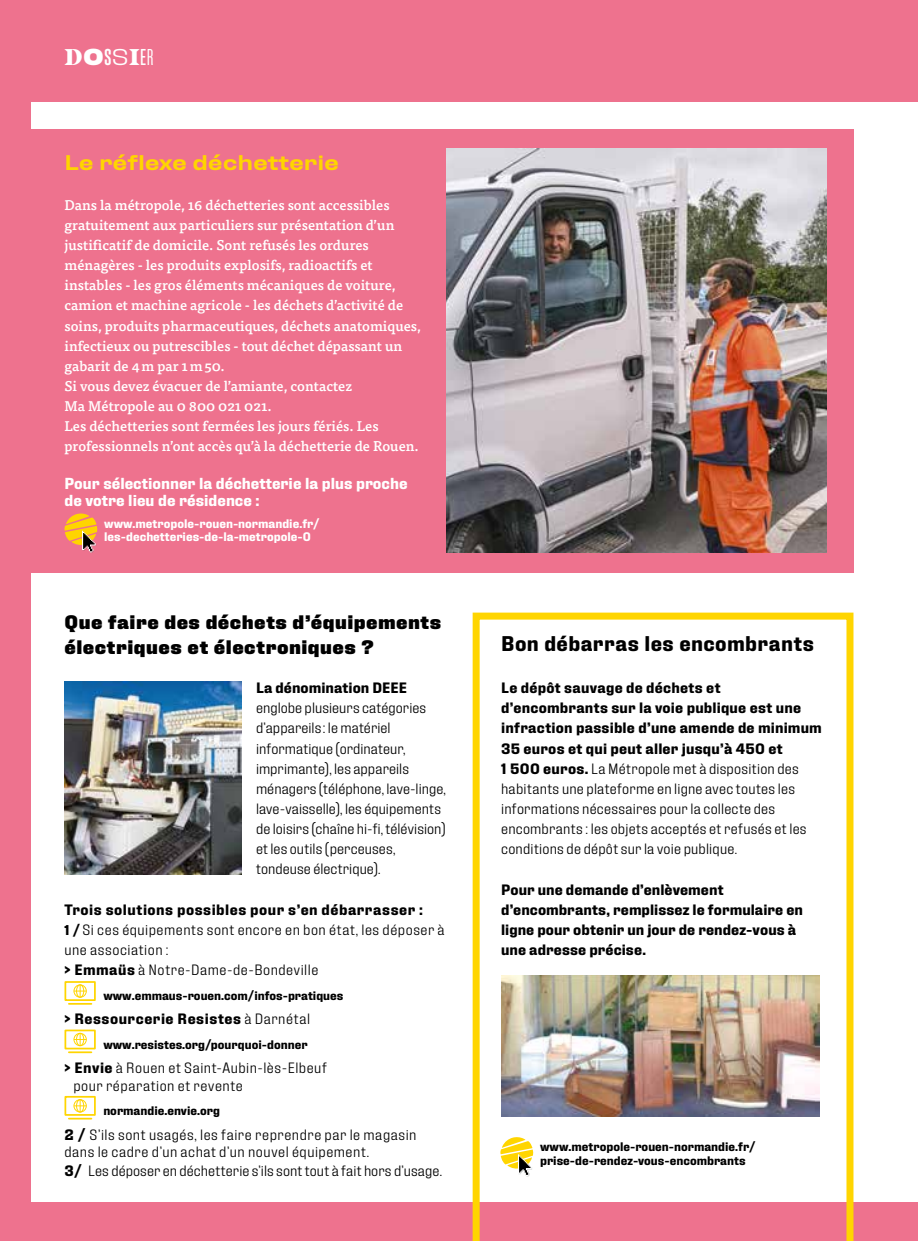
<style>
.page{position:relative;width:918px;height:1241px;background:#fff}
.page>*{position:absolute;margin:0;border:0;box-sizing:border-box;transform-origin:0 0}
.t1{font:900 22.75px "Beirut Display Trial";color:#fff}
.t2{font:700 21px "Fixture";letter-spacing:.02em;color:#000}
.t3{font:600 expanded 21px "Fixture";letter-spacing:-.005em;color:#ffd500}
.t4{font:900 19.25px/24.5px "Fixture";letter-spacing:.025em;color:#000}
.t5{font:700 15.75px/17.3px "Fixture";color:#fff}
.t6{font:300 14.88px/20.1px "Fixture";letter-spacing:.015em;color:#000}
.t7{font:300 14.88px/20.1px "Fixture";letter-spacing:.035em;color:#000}
.t8{font:700 14.88px/20.1px "Fixture";letter-spacing:.005em;color:#000}
.t9{font:700 14.88px "Fixture";letter-spacing:.035em;color:#000}
.t10{font:500 14px/20.1px "Tisa OT";color:#fff}
.t11{font:700 12.25px/13.5px "Fixture";color:#000}
.t12{font:700 12.25px/13.5px "Fixture";color:#fff}
.s1{font-family:"Fixture";font-stretch:expanded}
.s2{font-family:"Fixture";font-weight:500;font-stretch:condensed}
.s3{font-family:"Fixture";font-weight:300;font-stretch:expanded}
.s4{font-family:"Fixture";font-weight:400;font-stretch:condensed}
.s5{font-family:"Fixture";font-weight:300;font-stretch:condensed}
.s6{font-weight:700}
.s7{font-weight:700;font-size:14px}
.s8{font-weight:300}
</style>
<div class="page">
<div style="left:0;top:0;width:918px;height:1240px;background:#ee728e"></div>
<div style="left:32px;top:102px;width:886px;height:1098px;background:#fff"></div>
<div style="left:0;top:129px;width:853px;height:443px;background:#ee728e"></div>
<img style="left:446px;top:148px;width:380px;height:404px">
<svg style="left:64px;top:513px;width:34px;height:39px"></svg>
<img style="left:64px;top:681px;width:177px;height:193px">
<svg style="left:472px;top:612px;width:381px;height:628px"></svg>
<img style="left:502px;top:974px;width:317px;height:141px">
<div style="left:64px;top:980px;width:32px;height:20px;border:2px solid #ffd500"></div>
<hr style="left:69px;top:1002px;width:22px;height:2px;background:#ffd500">
<div style="left:74px;top:984px;width:13px;height:13px;border:1px solid #ffd500;border-radius:50%"></div>
<div style="left:76px;top:984px;width:8px;height:13px;border:1px solid #ffd500;border-radius:50%"></div>
<svg style="left:74px;top:984px;width:12px;height:12px"></svg>
<div style="left:64px;top:1029px;width:32px;height:20px;border:2px solid #ffd500"></div>
<svg style="left:69px;top:1051px;width:22px;height:1px"></svg>
<div style="left:74px;top:1032px;width:13px;height:13px;border:1px solid #ffd500;border-radius:50%"></div>
<div style="left:76px;top:1032px;width:8px;height:13px;border:1px solid #ffd500;border-radius:50%"></div>
<svg style="left:74px;top:1033px;width:12px;height:12px"></svg>
<div style="left:64px;top:1095px;width:32px;height:20px;border:2px solid #ffd500"></div>
<hr style="left:69px;top:1117px;width:22px;height:2px;background:#ffd500">
<div style="left:74px;top:1099px;width:13px;height:13px;border:1px solid #ffd500;border-radius:50%"></div>
<div style="left:76px;top:1099px;width:8px;height:13px;border:1px solid #ffd500;border-radius:50%"></div>
<svg style="left:74px;top:1099px;width:12px;height:12px"></svg>
<svg style="left:500px;top:1136px;width:33px;height:40px"></svg>
<h1 class="t1" style="left:65px;top:47px;width:90px">D<span class="s1">O</span><span class="s2">S</span><span class="s3">S</span>I<span class="s4">E</span><span class="s5">R</span></h1>
<h2 class="t3" style="left:64px;top:148px;width:276px">Le réflexe déchetterie</h2>
<p class="t10" style="left:64px;top:195px;width:358px">Dans la métropole, 16 déchetteries sont accessibles gratuitement aux particuliers sur présentation d’un justificatif de domicile. Sont refusés les ordures ménagères - les produits explosifs, radioactifs et instables - les gros éléments mécaniques de voiture, camion et machine agricole - les déchets d’activité de soins, produits pharmaceutiques, déchets anatomiques, infectieux ou putrescibles - tout déchet dépassant un gabarit de 4m par 1m50.<br>Si vous devez évacuer de l’amiante, contactez<br>Ma Métropole au 0 800 021 021.<br>Les déchetteries sont fermées les jours fériés. Les professionnels n’ont accès qu’à la déchetterie de Rouen.</p>
<p class="t5" style="left:64px;top:475px;width:345px">Pour sélectionner la déchetterie la plus proche de votre lieu de résidence :</p>
<p class="t12" style="left:104px;top:517px;width:217px">www.metropole-rouen-normandie.fr/ les-dechetteries-de-la-metropole-0</p>
<p class="t4" style="left:64px;top:610px;width:378px">Que faire des déchets d’équipements électriques et électroniques ?</p>
<p class="t8" style="left:256px;top:678px;width:152px">La dénomination DEEE</p>
<p class="t6" style="left:256px;top:697px;width:191px">englobe plusieurs catégories d’appareils: le matériel informatique (ordinateur, imprimante), les appareils ménagers (téléphone, lave-linge, lave-vaisselle), les équipements de loisirs (chaîne hi-fi, télévision) et les outils (perceuses, tondeuse électrique).</p>
<p class="t7" style="left:64px;top:898px;width:382px"><span class="s6">Trois solutions possibles pour s’en débarrasser :<br></span><span class="s7">1 /</span> Si ces équipements sont encore en bon état, les déposer à une association :<br><span class="s6">&gt; Emmaüs</span> à Notre-Dame-de-Bondeville</p>
<p class="t9" style="left:64px;top:1009px;width:247px">&gt; Ressourcerie Resistes <span class="s8">à Darnétal</span></p>
<p class="t7" style="left:73px;top:1058px;width:255px;line-height:17.5px;text-indent:-9px"><span class="s6">&gt; Envie</span> à Rouen et Saint-Aubin-lès-Elbeuf pour réparation et revente</p>
<p class="t7" style="left:64px;top:1125px;width:353px;line-height:17.5px"><span class="s6">2 /</span> S’ils sont usagés, les faire reprendre par le magasin dans le cadre d’un achat d’un nouvel équipement.</p>
<p class="t6" style="left:64px;top:1160px;width:379px"><span class="s6">3/</span> Les déposer en déchetterie s’ils sont tout à fait hors d’usage.</p>
<p class="t11" style="left:103px;top:989px;width:242px">www.emmaus-rouen.com/infos-pratiques</p>
<p class="t11" style="left:103px;top:1037px;width:206px">www.resistes.org/pourquoi-donner</p>
<p class="t11" style="left:103px;top:1103px;width:118px">normandie.envie.org</p>
<h2 class="t2" style="left:501px;top:630px;width:314px">Bon débarras les encombrants</h2>
<p class="t6" style="left:501px;top:677px;width:322px"><span class="s6">Le dépôt sauvage de déchets et d’encombrants sur la voie publique est une infraction passible d’une amende de minimum 35 euros et qui peut aller jusqu’à 450 et<br>1 500 euros.</span> La Métropole met à disposition des habitants une plateforme en ligne avec toutes les informations nécessaires pour la collecte des encombrants : les objets acceptés et refusés et les conditions de dépôt sur la voie publique.</p>
<p class="t8" style="left:501px;top:879px;width:303px">Pour une demande d’enlèvement d’encombrants, remplissez le formulaire en ligne pour obtenir un jour de rendez-vous à une adresse précise.</p>
<p class="t11" style="left:540px;top:1140px;width:217px">www.metropole-rouen-normandie.fr/ prise-de-rendez-vous-encombrants</p>
</div>
